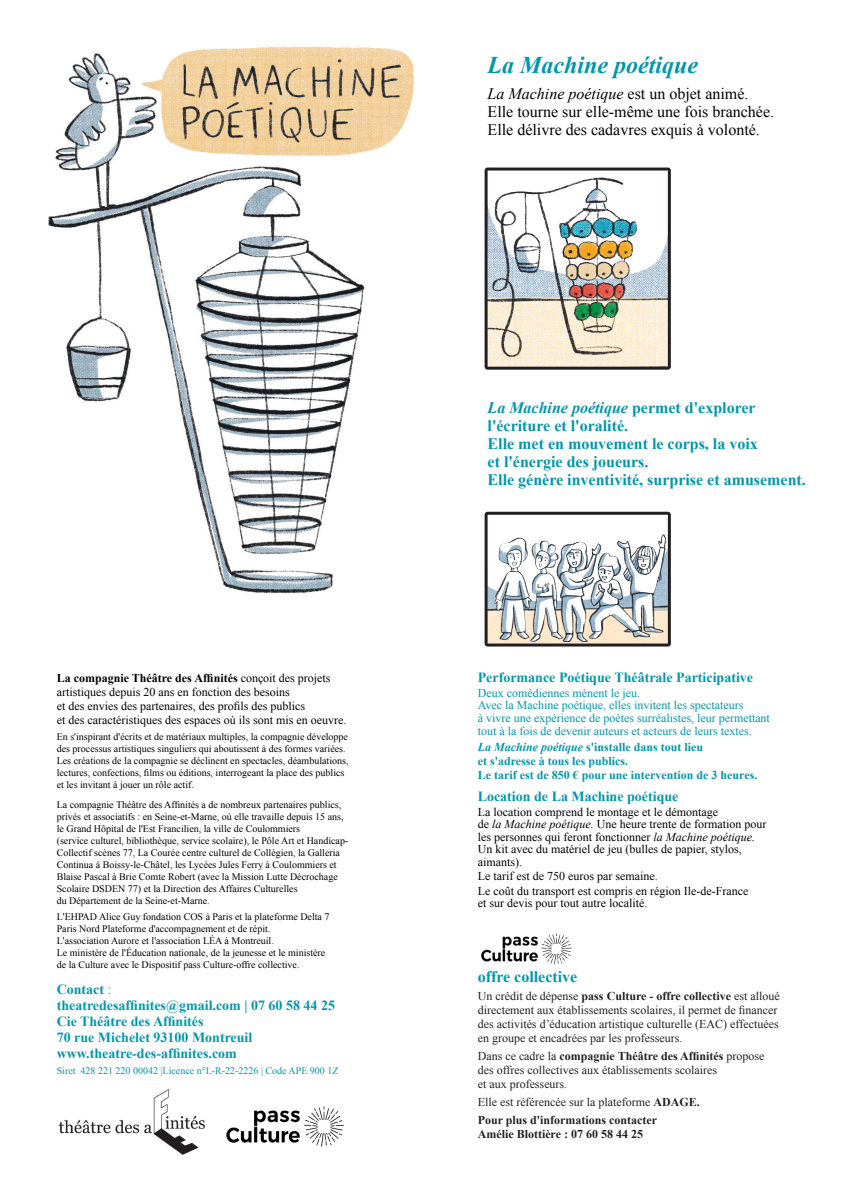
<style>
.page{position:relative;width:842px;height:1191px;background:#fff}
.page>*{position:absolute;margin:0;border:0;box-sizing:border-box;transform-origin:0 0}
.t1{font:italic 700 24px "Times New Roman";color:#0096ab}
.t2{font:700 16px "Times New Roman";color:#0096ab}
.t3{font:16px "Times New Roman";color:#000}
.t4{font:italic 16px "Times New Roman";color:#000}
.t5{font:italic 700 16px "Times New Roman";color:#0096ab}
.t6{font:700 14px "Times New Roman";color:#0096ab}
.t7{font:12px "Times New Roman";color:#000}
.t8{font:12px "Times New Roman";color:#231f20}
.t9{font:12px "Times New Roman";color:#0096ab}
.t10{font:700 12px "Times New Roman";color:#231f20}
.t11{font:700 12px "Times New Roman";color:#0096ab}
.t12{font:700 12px "Times New Roman";color:#000}
.t13{font:10px "Times New Roman";color:#000}
.t14{font:10px "Times New Roman";color:#0096ab}
.s1{font-weight:400}
.s2{font-style:normal}
.s3{font-style:italic}
.s4{font-weight:700}
</style>
<div class="page">
<img style="left:48px;top:45px;width:366px;height:548px">
<img style="left:485px;top:167px;width:186px;height:203px">
<img style="left:58px;top:1089px;width:147px;height:66px">
<img style="left:227px;top:1107px;width:117px;height:39px">
<svg style="left:485px;top:512px;width:186px;height:134px"></svg>
<img style="left:481px;top:933px;width:90px;height:31px">
<p class="t12" style="left:57px;top:673px;width:275px">La compagnie Théâtre des Affinités <span class="s1">conçoit des projets</span></p>
<p class="t7" style="left:57px;top:687px;width:234px">artistiques depuis 20 ans en fonction des besoins</p>
<p class="t7" style="left:57px;top:701px;width:250px">et des envies des partenaires, des profils des publics</p>
<p class="t7" style="left:57px;top:715px;width:291px">et des caractéristiques des espaces où ils sont mis en oeuvre.</p>
<p class="t13" style="left:57px;top:732px;width:293px">En s'inspirant d'écrits et de matériaux multiples, la compagnie développe</p>
<p class="t13" style="left:57px;top:744px;width:290px">des processus artistiques singuliers qui aboutissent à des formes variées.</p>
<p class="t13" style="left:57px;top:756px;width:293px">Les créations de la compagnie se déclinent en spectacles, déambulations,</p>
<p class="t13" style="left:57px;top:768px;width:289px">lectures, confections, films ou éditions, interrogeant la place des publics</p>
<p class="t13" style="left:57px;top:780px;width:139px">et les invitant à jouer un rôle actif.</p>
<p class="t13" style="left:57px;top:800px;width:286px">La compagnie Théâtre des Affinités a de nombreux partenaires publics,</p>
<p class="t13" style="left:57px;top:812px;width:288px">privés et associatifs : en Seine-et-Marne, où elle travaille depuis 15 ans,</p>
<p class="t13" style="left:57px;top:824px;width:245px">le Grand Hôpital de l'Est Francilien, la ville de Coulommiers</p>
<p class="t13" style="left:57px;top:836px;width:293px">(service culturel, bibliothèque, service scolaire), le Pôle Art et Handicap-</p>
<p class="t13" style="left:57px;top:848px;width:285px">Collectif scènes 77, La Courée centre culturel de Collégien, la Galleria</p>
<p class="t13" style="left:57px;top:860px;width:281px">Continua à Boissy-le-Châtel, les Lycées Jules Ferry à Coulommiers et</p>
<p class="t13" style="left:57px;top:872px;width:283px">Blaise Pascal à Brie Comte Robert (avec la Mission Lutte Décrochage</p>
<p class="t13" style="left:57px;top:884px;width:242px">Scolaire DSDEN 77) et la Direction des Affaires Culturelles</p>
<p class="t13" style="left:57px;top:896px;width:154px">du Département de la Seine-et-Marne.</p>
<p class="t13" style="left:57px;top:912px;width:274px">L'EHPAD Alice Guy fondation COS à Paris et la plateforme Delta 7</p>
<p class="t13" style="left:57px;top:924px;width:215px">Paris Nord Plateforme d'accompagnement et de répit.</p>
<p class="t13" style="left:57px;top:936px;width:219px">L'association Aurore et l'association LÉA à Montreuil.</p>
<p class="t13" style="left:57px;top:948px;width:270px">Le ministère de l'Éducation nationale, de la jeunesse et le ministère</p>
<p class="t13" style="left:57px;top:960px;width:244px">de la Culture avec le Dispositif pass Culture-offre collective.</p>
<p class="t6" style="left:57px;top:985px;width:56px">Contact <span class="s1">:</span></p>
<p class="t6" style="left:57px;top:1001px;width:280px">theatredesaffinites@gmail.com | 07 60 58 44 25</p>
<p class="t6" style="left:57px;top:1017px;width:148px">Cie Théâtre des Affinités</p>
<p class="t6" style="left:57px;top:1033px;width:197px">70 rue Michelet 93100 Montreuil</p>
<p class="t6" style="left:57px;top:1049px;width:182px">www.theatre-des-affinites.com</p>
<p class="t14" style="left:57px;top:1067px;width:283px">Siret 428 221 220 00042 |Licence n°L-R-22-2226 | Code APE 900 1Z</p>
<p class="t1" style="left:488px;top:57px;width:212px">La Machine poétique</p>
<p class="t4" style="left:488px;top:88px;width:262px">La Machine poétique <span class="s2">est un objet animé.</span></p>
<p class="t3" style="left:488px;top:106px;width:288px">Elle tourne sur elle-même une fois branchée.</p>
<p class="t3" style="left:488px;top:124px;width:274px">Elle délivre des cadavres exquis à volonté.</p>
<p class="t5" style="left:488px;top:402px;width:270px">La Machine poétique <span class="s2">permet d'explorer</span></p>
<p class="t2" style="left:488px;top:420px;width:142px">l'écriture et l'oralité.</p>
<p class="t2" style="left:488px;top:438px;width:272px">Elle met en mouvement le corps, la voix</p>
<p class="t2" style="left:488px;top:456px;width:162px">et l'énergie des joueurs.</p>
<p class="t2" style="left:488px;top:474px;width:320px">Elle génère inventivité, surprise et amusement.</p>
<p class="t6" style="left:478px;top:673px;width:277px">Performance Poétique Théâtrale Participative</p>
<p class="t9" style="left:478px;top:688px;width:164px">Deux comédiennes mènent le jeu.</p>
<p class="t9" style="left:478px;top:701px;width:267px">Avec la Machine poétique, elles invitent les spectateurs</p>
<p class="t9" style="left:478px;top:713px;width:294px">à vivre une expérience de poètes surréalistes, leur permettant</p>
<p class="t9" style="left:478px;top:726px;width:275px">tout à la fois de devenir auteurs et acteurs de leurs textes.</p>
<p class="t11" style="left:478px;top:742px;width:227px"><span class="s3">La Machine poétique</span> s'installe dans tout lieu</p>
<p class="t11" style="left:478px;top:756px;width:152px">et s'adresse à tous les publics.</p>
<p class="t11" style="left:478px;top:770px;width:281px">Le tarif est de 850 € pour une intervention de 3 heures.</p>
<p class="t6" style="left:478px;top:791px;width:202px">Location de La Machine poétique</p>
<p class="t7" style="left:478px;top:807px;width:242px">La location comprend le montage et le démontage</p>
<p class="t7" style="left:478px;top:820px;width:290px">de <span class="s3">la Machine poétique.</span> Une heure trente de formation pour</p>
<p class="t7" style="left:478px;top:832px;width:279px">les personnes qui feront fonctionner <span class="s3">la Machine poétique.</span></p>
<p class="t7" style="left:478px;top:845px;width:266px">Un kit avec du matériel de jeu (bulles de papier, stylos,</p>
<p class="t7" style="left:478px;top:857px;width:46px">aimants).</p>
<p class="t7" style="left:478px;top:872px;width:181px">Le tarif est de 750 euros par semaine.</p>
<p class="t7" style="left:478px;top:886px;width:272px">Le coût du transport est compris en région Ile-de-France</p>
<p class="t7" style="left:478px;top:899px;width:171px">et sur devis pour tout autre localité.</p>
<p class="t2" style="left:478px;top:970px;width:101px">offre collective</p>
<p class="t10" style="left:478px;top:991px;width:304px"><span class="s1">Un crédit de dépense</span> pass Culture - offre collective <span class="s1">est alloué</span></p>
<p class="t8" style="left:478px;top:1005px;width:301px">directement aux établissements scolaires, il permet de financer</p>
<p class="t8" style="left:478px;top:1019px;width:302px">des activités d’éducation artistique culturelle (EAC) effectuées</p>
<p class="t8" style="left:478px;top:1033px;width:206px">en groupe et encadrées par les professeurs.</p>
<p class="t10" style="left:478px;top:1051px;width:288px"><span class="s1">Dans ce cadre la</span> compagnie Théâtre des Affinités <span class="s1">propose</span></p>
<p class="t8" style="left:478px;top:1065px;width:241px">des offres collectives aux établissements scolaires</p>
<p class="t8" style="left:478px;top:1079px;width:91px">et aux professeurs.</p>
<p class="t8" style="left:478px;top:1097px;width:224px">Elle est référencée sur la plateforme <span class="s4">ADAGE.</span></p>
<p class="t10" style="left:478px;top:1115px;width:181px">Pour plus d'informations contacter</p>
<p class="t10" style="left:478px;top:1129px;width:167px">Amélie Blottière : 07 60 58 44 25</p>
</div>
